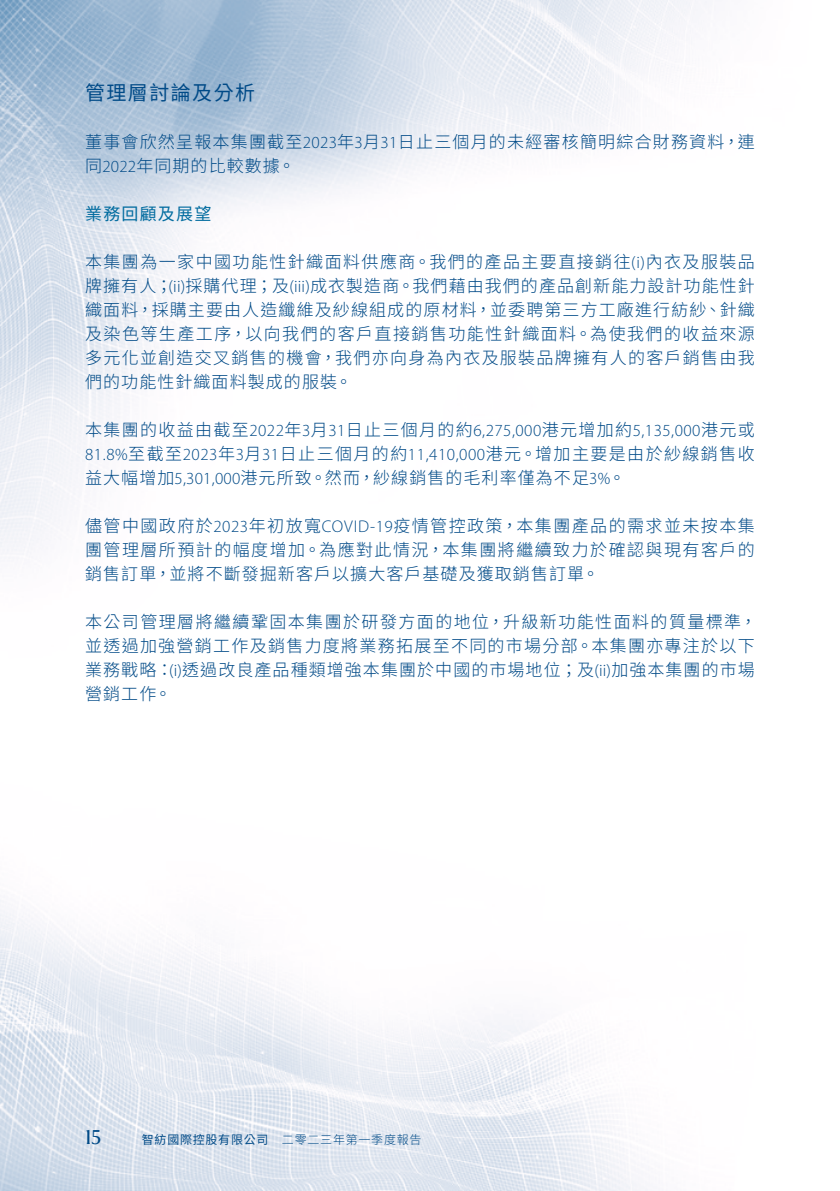
<style>
.page{position:relative;width:840px;height:1191px;background:#fff}
.page>*{position:absolute;margin:0;border:0;box-sizing:border-box;transform-origin:0 0}
.t1{font:22px "Collier";color:#004a87}
.Heading_1{font:20px "Source Han Sans TC";letter-spacing:.07em;color:#004a87}
.Body_Text{font:300 17px/24px "Source Han Sans TC";letter-spacing:.07em;color:#004a87;text-align:justify}
.Heading_2{font:17px "Source Han Sans TC";letter-spacing:.07em;color:#006b9f}
.t2{font:12px "Source Han Sans TC";letter-spacing:.06em;color:#004a87}
.s1{font-family:"Myriad Pro"}
.s2{font-weight:300}
</style>
<div class="page">
<img style="left:0;top:0;width:707px;height:1191px">
<p class="Heading_1" style="left:85px;top:81px;width:171px">管理層討論及分析</p>
<p class="Body_Text" style="left:85px;top:130px;width:671px">董事會欣然呈報本集團截至<span class="s1">2023</span>年<span class="s1">3</span>月<span class="s1">31</span>日止三個月的未經審核簡明綜合財務資料，連同<span class="s1">2022</span>年同期的比較數據。</p>
<p class="Heading_2" style="left:85px;top:204px;width:128px">業務回顧及展望</p>
<p class="Body_Text" style="left:85px;top:250px;width:671px">本集團為一家中國功能性針織面料供應商。我們的產品主要直接銷往<span class="s1">(i)</span>內衣及服裝品牌擁有人；<span class="s1">(ii)</span>採購代理；及<span class="s1">(iii)</span>成衣製造商。我們藉由我們的產品創新能力設計功能性針織面料，採購主要由人造纖維及紗線組成的原材料，並委聘第三方工廠進行紡紗、針織及染色等生產工序，以向我們的客戶直接銷售功能性針織面料。為使我們的收益來源多元化並創造交叉銷售的機會，我們亦向身為內衣及服裝品牌擁有人的客戶銷售由我們的功能性針織面料製成的服裝。</p>
<p class="Body_Text" style="left:85px;top:418px;width:670px">本集團的收益由截至<span class="s1">2022</span>年<span class="s1">3</span>月<span class="s1">31</span>日止三個月的約<span class="s1">6,275,000</span>港元增加約<span class="s1">5,135,000</span>港元或<span class="s1">81.8%</span>至截至<span class="s1">2023</span>年<span class="s1">3</span>月<span class="s1">31</span>日止三個月的約<span class="s1">11,410,000</span>港元。增加主要是由於紗線銷售收益大幅增加<span class="s1">5,301,000</span>港元所致。然而，紗線銷售的毛利率僅為不足<span class="s1">3%</span>。</p>
<p class="Body_Text" style="left:85px;top:514px;width:671px">儘管中國政府於<span class="s1">2023</span>年初放寬<span class="s1">COVID-19</span>疫情管控政策，本集團產品的需求並未按本集團管理層所預計的幅度增加。為應對此情況，本集團將繼續致力於確認與現有客戶的銷售訂單，並將不斷發掘新客戶以擴大客戶基礎及獲取銷售訂單。</p>
<p class="Body_Text" style="left:85px;top:610px;width:672px">本公司管理層將繼續鞏固本集團於研發方面的地位，升級新功能性面料的質量標準，並透過加強營銷工作及銷售力度將業務拓展至不同的市場分部。本集團亦專注於以下業務戰略：<span class="s1">(i)</span>透過改良產品種類增強本集團於中國的市場地位；及<span class="s1">(ii)</span>加強本集團的市場營銷工作。</p>
<p class="t1" style="left:85px;top:1124px;width:18px">15</p>
<p class="t2" style="left:142px;top:1133px;width:281px">智紡國際控股有限公司　<span class="s2">二零二三年第一季度報告</span></p>
</div>
